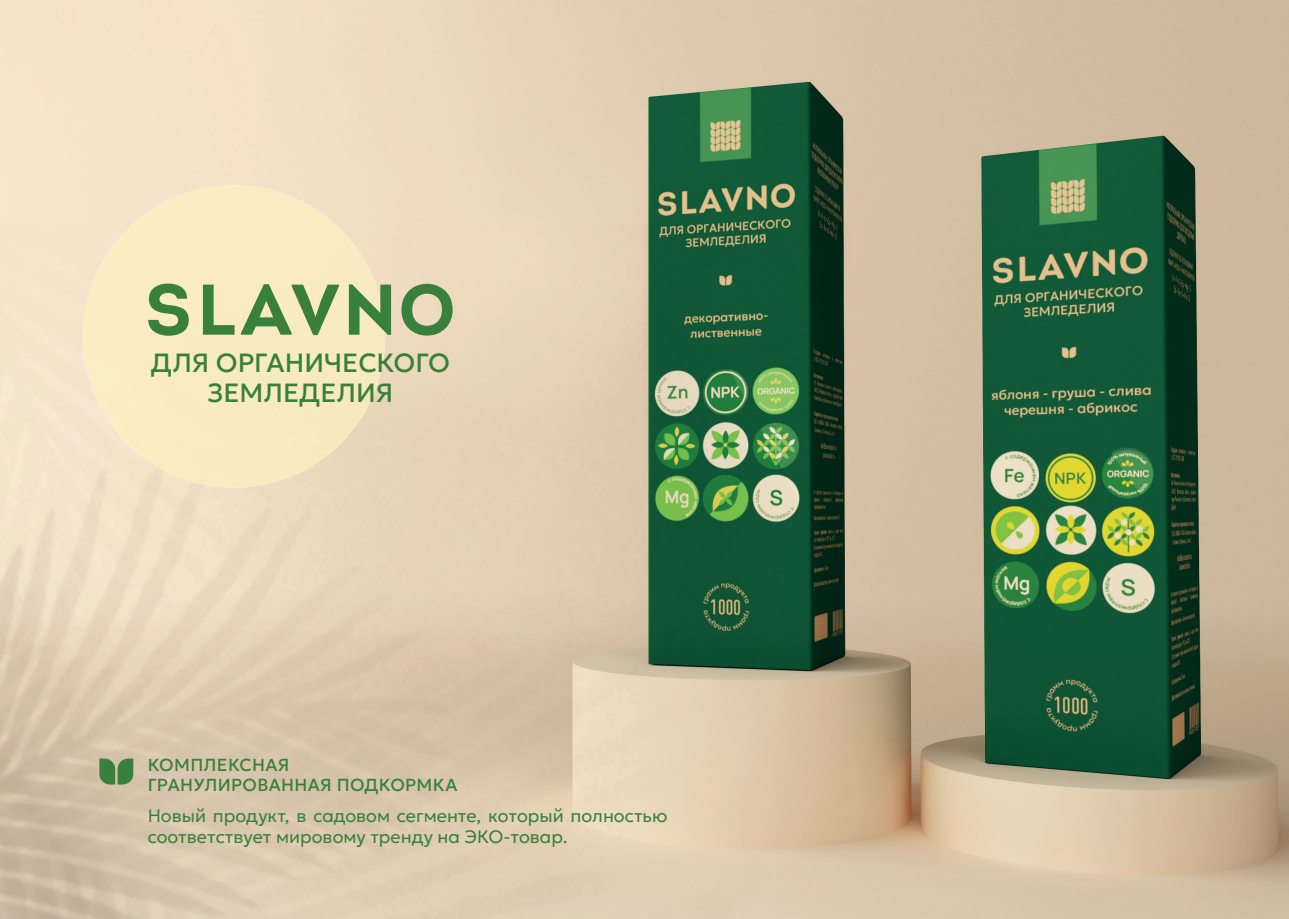
<style>
.page{position:relative;width:1289px;height:919px;background:#fff}
.page>*{position:absolute;margin:0;border:0;box-sizing:border-box;transform-origin:0 0}
.t1{font:26.25px/29.8px "Geologica Cursive";color:#38803c;text-align:center}
.t2{font:300 18px/21.6px "Geologica";color:#38803c}
.t3{font:17.4px/19.5px "Geologica Cursive";letter-spacing:.02em;color:#38803c}
</style>
<div class="page">
<img style="left:0;top:0;width:1288px;height:918px">
<svg style="left:99px;top:758px;width:34px;height:26px"></svg>
<div style="left:83px;top:185px;width:302px;height:302px;background:#f9ecc1;border-radius:151px"></div>
<svg style="left:148px;top:283px;width:41px;height:53px;background:#8fb078"></svg>
<svg style="left:203px;top:284px;width:31px;height:50px;background:#a0ba84"></svg>
<svg style="left:241px;top:284px;width:98px;height:51px;background:#a8be89"></svg>
<svg style="left:349px;top:284px;width:42px;height:51px;background:#82a96f"></svg>
<svg style="left:401px;top:284px;width:51px;height:51px;background:#90ab7b"></svg>
<h1 class="t1" style="left:151px;top:346px;width:300px">ДЛЯ ОРГАНИЧЕСКОГО<br>ЗЕМЛЕДЕЛИЯ</h1>
<p class="t3" style="left:148px;top:753px;width:311px">КОМПЛЕКСНАЯ<br>ГРАНУЛИРОВАННАЯ ПОДКОРМКА</p>
<p class="t2" style="left:148px;top:802px;width:521px">Новый продукт, в садовом сегменте, который полностью соответствует мировому тренду на ЭКО-товар.</p>
</div>
